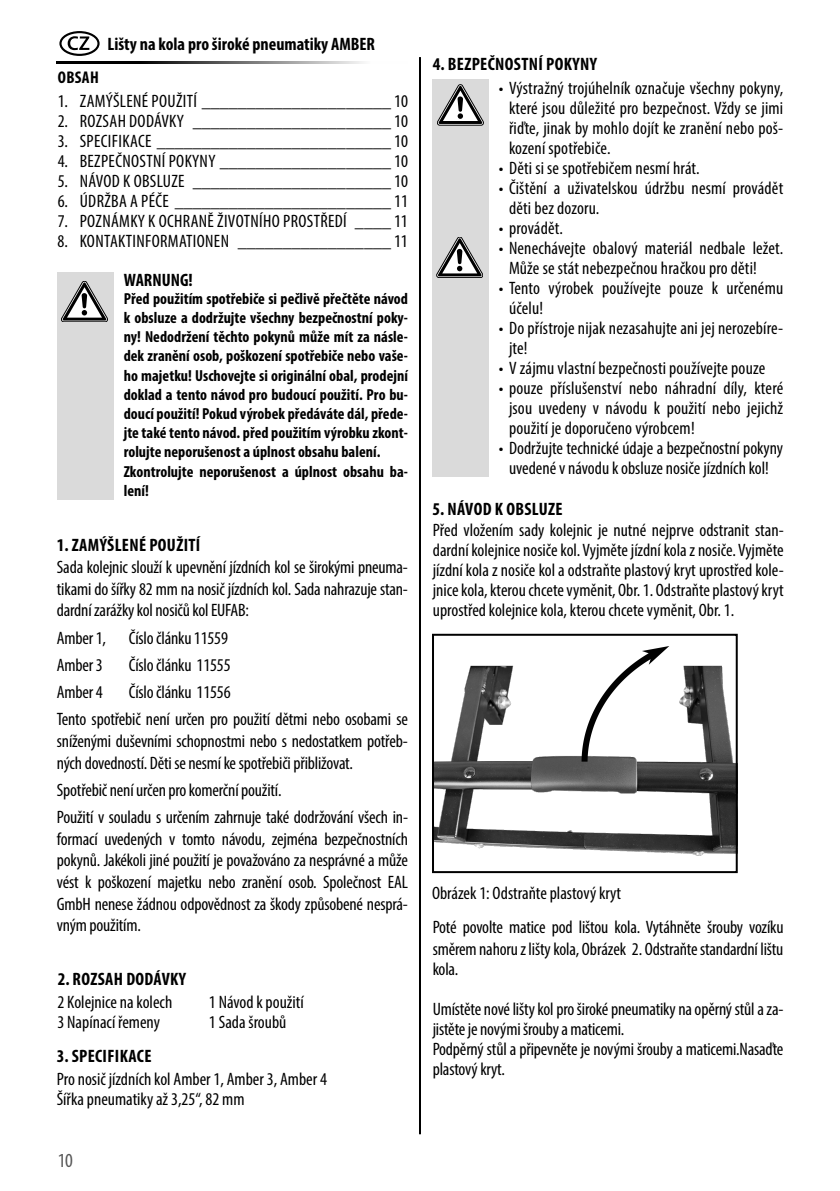
<style>
.page{position:relative;width:840px;height:1191px;background:#fff}
.page>*{position:absolute;margin:0;border:0;box-sizing:border-box;transform-origin:0 0}
.t1{font:condensed 20px "Myriad Pro";color:#575757}
.t2{font:condensed 18px/20px "Myriad Pro";color:#000}
.t3{font:condensed 18px "Myriad Pro";letter-spacing:.02em;color:#000}
.t4{font:700 condensed 18px "Myriad Pro";letter-spacing:.02em;color:#000}
.t5{font:700 condensed 18px "Myriad Pro";color:#000}
.t6{font:700 condensed 17px "Myriad Pro";letter-spacing:.02em;color:#000}
.t7{font:700 condensed 16px/19.2px "Myriad Pro";color:#000}
</style>
<div class="page">
<hr style="left:419px;top:57px;width:2px;height:1077px;background:#000">
<hr style="left:57px;top:61px;width:351px;height:2px;background:#000">
<div style="left:57px;top:272px;width:56px;height:228px;background:#dadada"></div>
<div style="left:432px;top:80px;width:56px;height:397px;background:#dadada"></div>
<svg style="left:61px;top:281px;width:46px;height:41px"></svg>
<svg style="left:437px;top:85px;width:46px;height:40px"></svg>
<svg style="left:436px;top:237px;width:46px;height:41px"></svg>
<img style="left:435px;top:646px;width:299px;height:209px">
<div style="left:432px;top:634px;width:305px;height:239px;border:2px solid #000"></div>
<div style="left:59px;top:31px;width:40px;height:25px;border:2px solid #000;border-radius:50%"></div>
<svg style="left:68px;top:36px;width:21px;height:14px"></svg>
<p class="t5" style="left:107px;top:33px;width:269px">Lišty na kola pro široké pneumatiky AMBER</p>
<p class="t3" style="left:58px;top:90px;width:351px">1. ZAMÝŠLENÉ POUŽITÍ _____________________ 10</p>
<p class="t3" style="left:58px;top:110px;width:351px">2. ROZSAH DODÁVKY ______________________ 10</p>
<p class="t3" style="left:58px;top:130px;width:351px">3. SPECIFIKACE __________________________ 10</p>
<p class="t3" style="left:58px;top:150px;width:351px">4. BEZPEČNOSTNÍ POKYNY ___________________ 10</p>
<p class="t3" style="left:58px;top:170px;width:351px">5. NÁVOD K OBSLUZE ______________________ 10</p>
<p class="t3" style="left:58px;top:190px;width:351px">6. ÚDRŽBA A PÉČE ________________________ 11</p>
<p class="t3" style="left:58px;top:210px;width:351px">7. POZNÁMKY K OCHRANĚ ŽIVOTNÍHO PROSTŘEDÍ ____ 11</p>
<p class="t3" style="left:58px;top:230px;width:351px">8. KONTAKTINFORMATIONEN _________________ 11</p>
<p class="t6" style="left:58px;top:67px;width:42px">OBSAH</p>
<p class="t5" style="left:124px;top:269px;width:70px">WARNUNG!</p>
<p class="t7" style="left:124px;top:288px;width:285px">Před použitím spotřebiče si pečlivě přečtěte návod k obsluze a dodržujte všechny bezpečnostní poky&shy;ny! Nedodržení těchto pokynů může mít za násle&shy;dek zranění osob, poškození spotřebiče nebo vaše&shy;ho majetku! Uschovejte si originální obal, prodejní doklad a tento návod pro budoucí použití. Pro bu&shy;doucí použití! Pokud výrobek předáváte dál, přede&shy;jte také tento návod. před použitím výrobku zkont&shy;rolujte neporušenost a úplnost obsahu balení.<br>Zkontrolujte neporušenost a úplnost obsahu ba&shy;lení!</p>
<p class="t4" style="left:57px;top:533px;width:145px">1. ZAMÝŠLENÉ POUŽITÍ</p>
<p class="t2" style="left:57px;top:556px;width:352px;line-height:21.6px;text-align:justify">Sada kolejnic slouží k upevnění jízdních kol se širokými pneuma&shy;tikami do šířky 82 mm na nosič jízdních kol. Sada nahrazuje stan&shy;dardní zarážky kol nosičů kol EUFAB:</p>
<p class="t2" style="left:57px;top:627px;width:51px">Amber 1,</p>
<p class="t2" style="left:129px;top:627px;width:100px">Číslo článku 11559</p>
<p class="t2" style="left:57px;top:654px;width:47px">Amber 3</p>
<p class="t2" style="left:129px;top:654px;width:103px">Číslo článku 11555</p>
<p class="t2" style="left:57px;top:682px;width:47px">Amber 4</p>
<p class="t2" style="left:57px;top:678px;width:352px;line-height:27.2px;text-indent:72px">Číslo článku 11556<br>Tento spotřebič není určen pro použití dětmi nebo osobami se</p>
<p class="t2" style="left:57px;top:730px;width:352px;line-height:21.6px">sníženými duševními schopnostmi nebo s nedostatkem potřeb&shy;ných dovedností. Děti se nesmí ke spotřebiči přibližovat.</p>
<p class="t2" style="left:57px;top:776px;width:352px;line-height:27.2px">Spotřebič není určen pro komerční použití.<br>Použití v souladu s určením zahrnuje také dodržování všech in-</p>
<p class="t2" style="left:57px;top:827px;width:352px;line-height:21.6px;text-align:justify">formací uvedených v tomto návodu, zejména bezpečnostních pokynů. Jakékoli jiné použití je považováno za nesprávné a může vést k poškození majetku nebo zranění osob. Společnost EAL GmbH nenese žádnou odpovědnost za škody způsobené nesprá&shy;vným použitím.</p>
<p class="t4" style="left:58px;top:968px;width:130px">2. ROZSAH DODÁVKY</p>
<p class="t2" style="left:57px;top:991px;width:116px">2 Kolejnice na kolech<br>3 Napínací řemeny</p>
<p class="t4" style="left:57px;top:1044px;width:96px">3. SPECIFIKACE</p>
<p class="t2" style="left:57px;top:1068px;width:271px">Pro nosič jízdních kol Amber 1, Amber 3, Amber 4<br>Šířka pneumatiky až 3,25“, 82 mm</p>
<p class="t2" style="left:209px;top:991px;width:96px">1 Návod k použití<br>1 Sada šroubů</p>
<p class="t1" style="left:58px;top:1147px;width:16px">10</p>
<p class="t4" style="left:432px;top:53px;width:165px">4. BEZPEČNOSTNÍ POKYNY</p>
<p class="t2" style="left:508px;top:78px;width:275px;text-align:justify;text-indent:-10px">• Výstražný trojúhelník označuje všechny pokyny, které jsou důležité pro bezpečnost. Vždy se jimi řiďte, jinak by mohlo dojít ke zranění nebo poš&shy;kození spotřebiče.</p>
<p class="t2" style="left:498px;top:158px;width:202px">• Děti si se spotřebičem nesmí hrát.</p>
<p class="t2" style="left:508px;top:178px;width:275px;text-indent:-10px">• Čištění a uživatelskou údržbu nesmí provádět děti bez dozoru.</p>
<p class="t2" style="left:498px;top:218px;width:65px">• provádět.</p>
<p class="t2" style="left:508px;top:237px;width:275px;text-indent:-10px">• Nenechávejte obalový materiál nedbale ležet.<br>Může se stát nebezpečnou hračkou pro děti!</p>
<p class="t2" style="left:508px;top:277px;width:275px;text-indent:-10px">• Tento výrobek používejte pouze k určenému účelu!</p>
<p class="t2" style="left:508px;top:317px;width:275px;text-indent:-10px">• Do přístroje nijak nezasahujte ani jej nerozebíre&shy;jte!</p>
<p class="t2" style="left:498px;top:357px;width:267px">• V zájmu vlastní bezpečnosti používejte pouze</p>
<p class="t2" style="left:508px;top:377px;width:275px;text-align:justify;text-indent:-10px">• pouze příslušenství nebo náhradní díly, které jsou uvedeny v návodu k použití nebo jejichž použití je doporučeno výrobcem!</p>
<p class="t2" style="left:498px;top:437px;width:285px;text-align:center">• Dodržujte technické údaje a bezpečnostní pokyny uvedené v návodu k obsluze nosiče jízdních kol!</p>
<p class="t4" style="left:432px;top:497px;width:131px">5. NÁVOD K OBSLUZE</p>
<p class="t2" style="left:432px;top:519px;width:352px;text-align:justify">Před vložením sady kolejnic je nutné nejprve odstranit stan&shy;dardní kolejnice nosiče kol. Vyjměte jízdní kola z nosiče. Vyjměte jízdní kola z nosiče kol a odstraňte plastový kryt uprostřed kole&shy;jnice kola, kterou chcete vyměnit, Obr. 1. Odstraňte plastový kryt uprostřed kolejnice kola, kterou chcete vyměnit, Obr. 1.</p>
<p class="t2" style="left:432px;top:882px;width:190px">Obrázek 1: Odstraňte plastový kryt</p>
<p class="t2" style="left:432px;top:916px;width:352px;line-height:20.8px;text-align:justify">Poté povolte matice pod lištou kola. Vytáhněte šrouby vozíku směrem nahoru z lišty kola, Obrázek 2. Odstraňte standardní lištu kola.</p>
<p class="t2" style="left:432px;top:999px;width:352px">Umístěte nové lišty kol pro široké pneumatiky na opěrný stůl a za&shy;jistěte je novými šrouby a maticemi.<br>Podpěrný stůl a připevněte je novými šrouby a maticemi.Nasaďte plastový kryt.</p>
</div>
